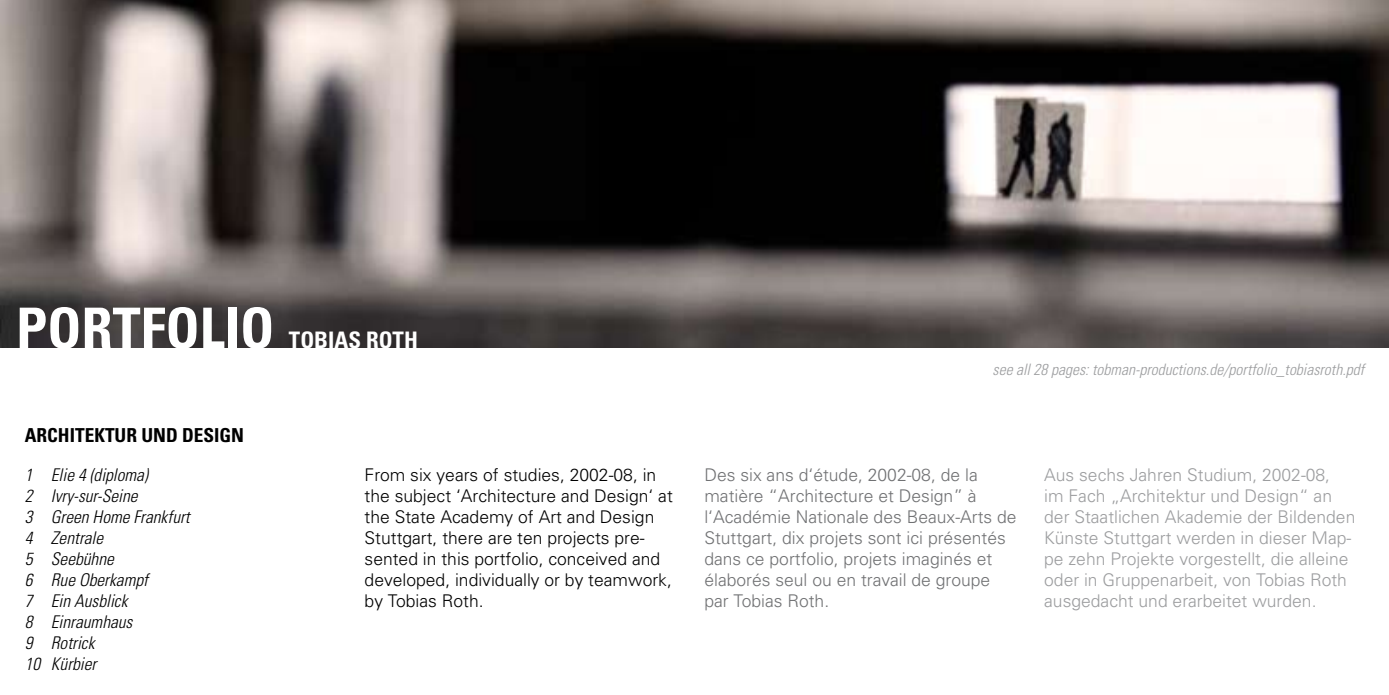
<style>
.page{position:relative;width:1389px;height:695px;background:#fff}
.page>*{position:absolute;margin:0;border:0;box-sizing:border-box;transform-origin:0 0}
.t1{font:700 condensed 56px "Univers";color:#fff}
.t2{font:700 condensed 22.75px "Univers";color:#fff}
.t3{font:700 condensed 19.25px "Univers";color:#000}
.t4{font:300 17.5px/21px "Univers";color:#9c9d9f}
.t5{font:300 17.5px/21px "Univers";color:#000}
.t6{font:300 17.5px/21px "Univers";color:#707173}
.t7{font:italic 300 condensed 17.5px/21px "Univers";color:#000}
.t8{font:italic 300 condensed 15.75px "Univers";color:#9c9d9f}
</style>
<div class="page">
<img style="left:0;top:0;width:1389px;height:347px">
<h1 class="t1" style="left:16px;top:294px;width:260px">PORTFOLIO</h1>
<h2 class="t2" style="left:289px;top:326px;width:130px">TOBIAS ROTH</h2>
<p class="t8" style="left:993px;top:360px;width:373px">see all 28 pages: tobman-productions.de/portfolio_tobiasroth.pdf</p>
<p class="t3" style="left:25px;top:423px;width:221px">ARCHITEKTUR UND DESIGN</p>
<p class="t7" style="left:25px;top:464px;width:17px">1<br>2<br>3<br>4<br>5<br>6<br>7<br>8<br>9<br>10</p>
<p class="t7" style="left:51px;top:464px;width:141px">Elie 4 (diploma)<br>Ivry-sur-Seine<br>Green Home Frankfurt<br>Zentrale<br>Seebühne<br>Rue Oberkampf<br>Ein Ausblick<br>Einraumhaus<br>Rotrick<br>Kürbier</p>
<p class="t5" style="left:365px;top:464px;width:310px">From six years of studies, 2002-08, in the subject ‘Architecture and Design‘ at the State Academy of Art and Design Stuttgart, there are ten projects pre&shy;sented in this portfolio, conceived and developed, individually or by teamwork, by Tobias Roth.</p>
<p class="t6" style="left:704px;top:464px;width:314px">Des six ans d‘étude, 2002-08, de la matière “Architecture et Design” à l‘Académie Nationale des Beaux-Arts de Stuttgart, dix projets sont ici présentés dans ce portfolio, projets imaginés et élaborés seul ou en travail de groupe par Tobias Roth.</p>
<p class="t4" style="left:1044px;top:464px;width:313px">Aus sechs Jahren Studium, 2002-08,<br>im Fach „Architektur und Design“ an der Staatlichen Akademie der Bildenden Künste Stuttgart werden in dieser Map&shy;pe zehn Projekte vorgestellt, die alleine oder in Gruppenarbeit, von Tobias Roth ausgedacht und erarbeitet wurden.</p>
</div>
